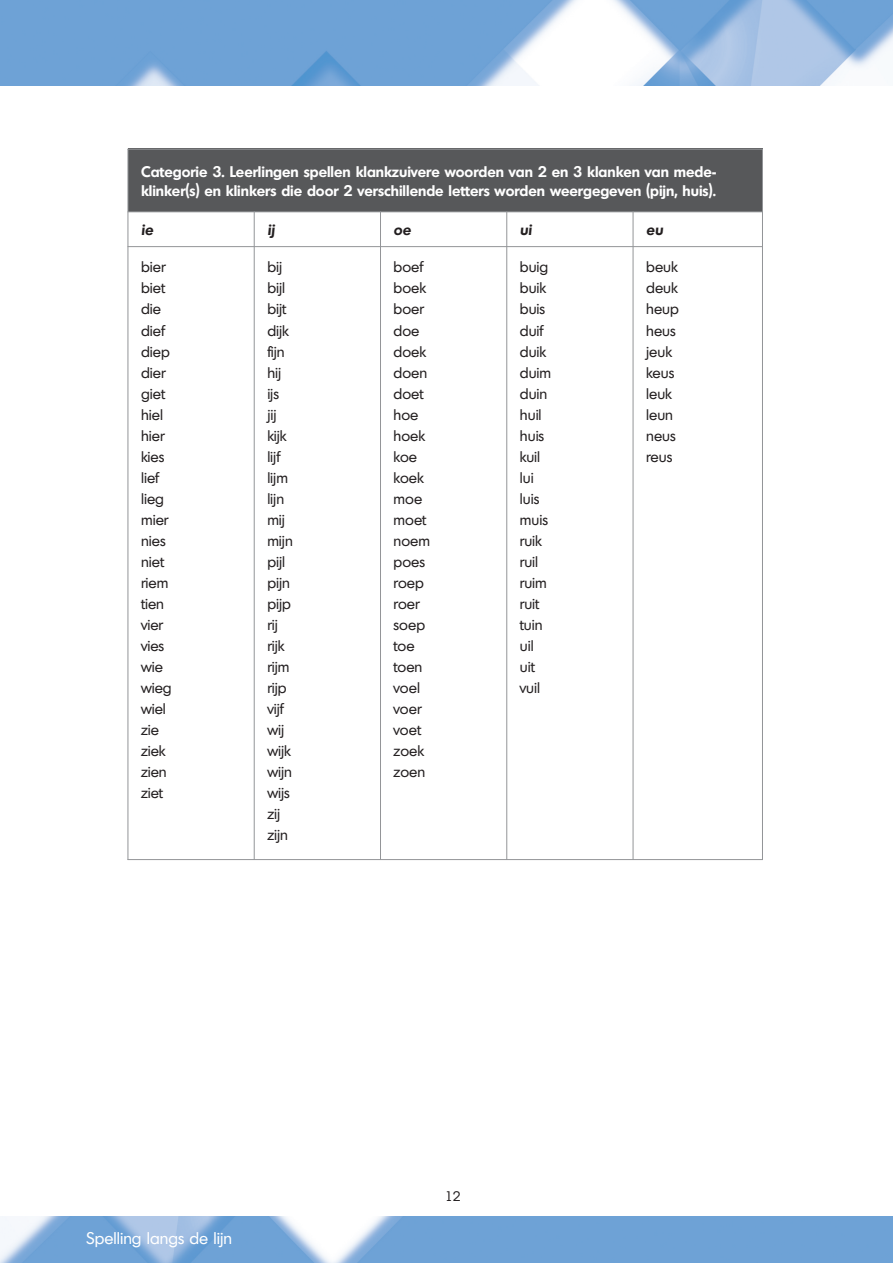
<style>
.page{position:relative;width:893px;height:1263px;background:#fff}
.page>*{position:absolute;margin:0;border:0;box-sizing:border-box;transform-origin:0 0}
.t1{font:16.5px "Montreal";color:#fff}
.t2{font:15px/21px "Montreal";color:#231f20}
.t3{font:600 15px/19.5px "Montreal";color:#fff}
.t4{font:italic 600 15px "Montreal";color:#231f20}
.t5{font:13.5px "Montreal";color:#231f20}
</style>
<div class="page">
<img style="left:0;top:0;width:893px;height:85px">
<img style="left:0;top:1216px;width:893px;height:47px">
<div style="left:128px;top:149px;width:634px;height:63px;background:#57585a"></div>
<hr style="left:128px;top:149px;width:1px;height:711px;background:#939598">
<hr style="left:254px;top:211px;width:1px;height:649px;background:#939598">
<hr style="left:380px;top:211px;width:1px;height:649px;background:#939598">
<hr style="left:506px;top:211px;width:1px;height:649px;background:#939598">
<hr style="left:633px;top:211px;width:1px;height:649px;background:#939598">
<hr style="left:762px;top:149px;width:1px;height:711px;background:#939598">
<hr style="left:128px;top:149px;width:635px;height:1px;background:#939598">
<hr style="left:128px;top:211px;width:635px;height:1px;background:#939598">
<hr style="left:128px;top:246px;width:635px;height:1px;background:#939598">
<hr style="left:128px;top:859px;width:635px;height:1px;background:#939598">
<p class="t3" style="left:141px;top:161px;width:577px">Categorie 3. Leerlingen spellen klankzuivere woorden van 2 en 3 klanken van mede&shy;klinker(s) en klinkers die door 2 verschillende letters worden weergegeven (pijn, huis).</p>
<p class="t4" style="left:141px;top:220px;width:14px">ie</p>
<p class="t4" style="left:267px;top:220px;width:9px">ij</p>
<p class="t4" style="left:394px;top:220px;width:19px">oe</p>
<p class="t4" style="left:520px;top:220px;width:14px">ui</p>
<p class="t4" style="left:646px;top:220px;width:18px">eu</p>
<p class="t2" style="left:141px;top:256px;width:32px">bier biet die dief diep dier giet hiel hier kies lief lieg mier nies niet riem tien vier vies wie wieg wiel zie ziek zien ziet</p>
<p class="t2" style="left:267px;top:256px;width:27px">bij bijl bijt dijk fijn hij ijs<br>jij kijk lijf lijm lijn mij mijn pijl pijn pijp rij rijk rijm rijp vijf wij wijk wijn wijs zij zijn</p>
<p class="t2" style="left:394px;top:256px;width:38px">boef boek boer doe doek doen doet hoe hoek koe koek moe moet noem poes roep roer soep toe toen voel voer voet zoek zoen</p>
<p class="t2" style="left:520px;top:256px;width:33px">buig buik buis duif duik duim duin huil huis kuil lui luis muis ruik ruil ruim ruit tuin uil uit vuil</p>
<p class="t2" style="left:646px;top:256px;width:34px">beuk deuk heup heus jeuk keus leuk leun neus reus</p>
<p class="t1" style="left:87px;top:1227px;width:147px">Spelling langs de lijn</p>
<p class="t5" style="left:445px;top:1188px;width:17px">12</p>
</div>
